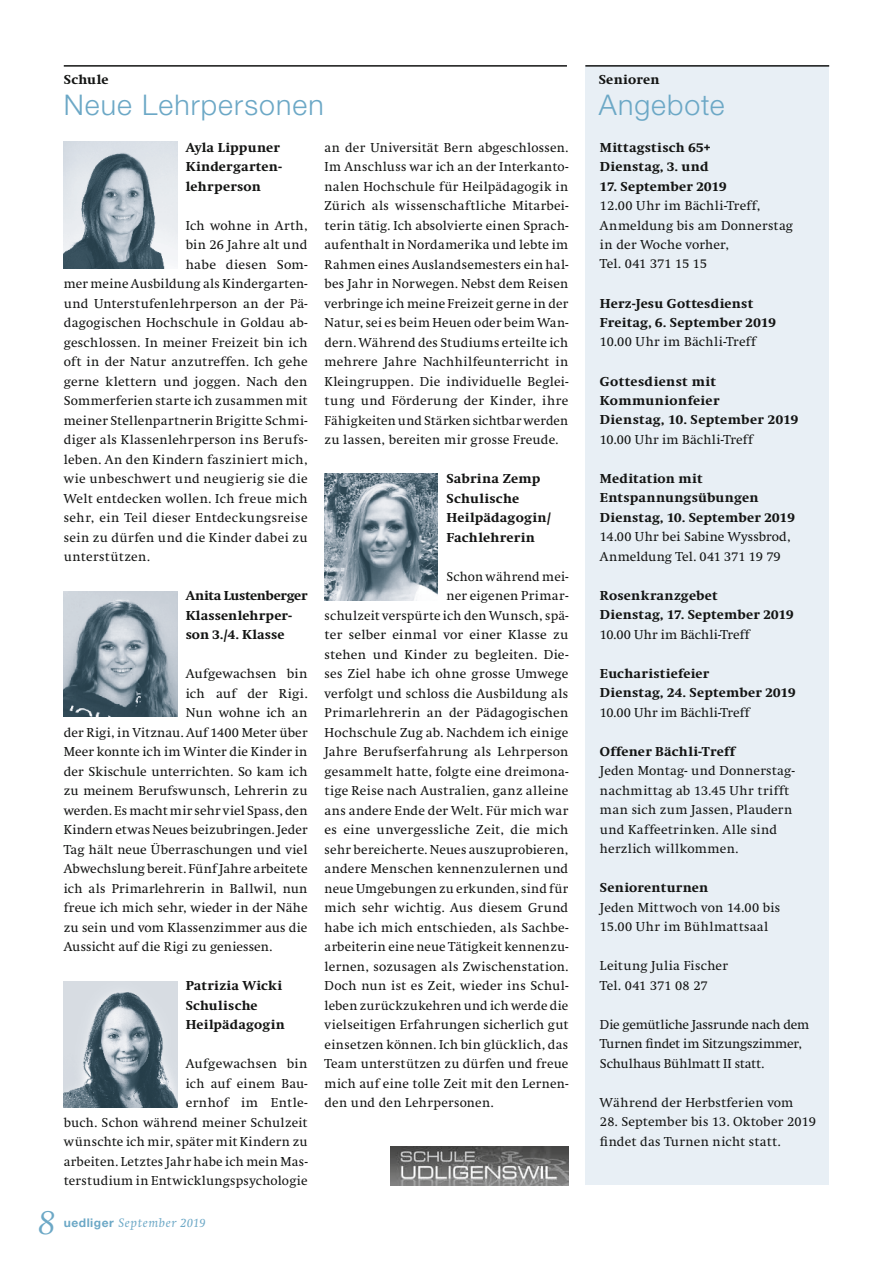
<style>
.page{position:relative;width:893px;height:1263px;background:#fff}
.page>*{position:absolute;margin:0;border:0;box-sizing:border-box;transform-origin:0 0}
.t1{font:italic 300 36px "Swift";color:#6ca8c6}
.t2{font:300 28.5px "Helvetica Neue";letter-spacing:.04em;color:#6ca8c6}
.t3{font:13.5px/19.5px "Swift";letter-spacing:.015em;color:#131413}
.t4{font:800 13.5px/19.5px "Swift";letter-spacing:.02em;color:#131413}
.t5{font:13.5px/19.5px "Swift";letter-spacing:-.01em;color:#131413}
.t6{font:13.5px "Swift";letter-spacing:-.005em;color:#131413}
.t7{font:italic 12.75px "Swift";letter-spacing:.05em;color:#6ca8c6}
.s1{font-family:"Helvetica Neue";font-weight:700;font-style:normal;font-size:12px}
</style>
<div class="page">
<hr style="left:64px;top:65px;width:503px;height:2px;background:#131413">
<img style="left:325px;top:473px;width:113px;height:127px">
<img style="left:390px;top:1146px;width:178px;height:39px">
<img style="left:64px;top:142px;width:113px;height:126px">
<img style="left:64px;top:591px;width:113px;height:126px">
<img style="left:64px;top:981px;width:113px;height:126px">
<div style="left:585px;top:65px;width:244px;height:1120px;background:#e6eef5"></div>
<hr style="left:585px;top:65px;width:244px;height:2px;background:#131413">
<p class="t4" style="left:64px;top:70px;width:46px">Schule</p>
<h2 class="t2" style="left:64px;top:88px;width:261px">Neue Lehrpersonen</h2>
<p class="t4" style="left:186px;top:137px;width:98px">Ayla Lippuner<br>Kindergarten&shy;lehrperson</p>
<p class="t3" style="left:186px;top:216px;width:123px">Ich wohne in Arth,</p>
<p class="t3" style="left:186px;top:235px;width:123px">bin 26 Jahre alt und</p>
<p class="t3" style="left:186px;top:255px;width:123px">habe diesen Som-</p>
<p class="t3" style="left:64px;top:274px;width:245px">mer meine Ausbildung als Kindergarten-</p>
<p class="t3" style="left:64px;top:294px;width:245px">und Unterstufenlehrperson an der Pä-</p>
<p class="t3" style="left:64px;top:313px;width:245px">dagogischen Hochschule in Goldau ab-</p>
<p class="t3" style="left:64px;top:333px;width:245px">geschlossen. In meiner Freizeit bin ich</p>
<p class="t3" style="left:64px;top:352px;width:245px">oft in der Natur anzutreffen. Ich gehe</p>
<p class="t3" style="left:64px;top:372px;width:245px">gerne klettern und joggen. Nach den</p>
<p class="t3" style="left:64px;top:391px;width:245px">Sommerferien starte ich zusammen mit</p>
<p class="t3" style="left:64px;top:411px;width:245px">meiner Stellenpartnerin Brigitte Schmi-</p>
<p class="t3" style="left:64px;top:430px;width:245px">diger als Klassenlehrperson ins Berufs-</p>
<p class="t3" style="left:64px;top:450px;width:245px">leben. An den Kindern fasziniert mich,</p>
<p class="t3" style="left:64px;top:469px;width:245px">wie unbeschwert und neugierig sie die</p>
<p class="t3" style="left:64px;top:489px;width:245px">Welt entdecken wollen. Ich freue mich</p>
<p class="t3" style="left:64px;top:508px;width:245px">sehr, ein Teil dieser Entdeckungsreise</p>
<p class="t3" style="left:64px;top:528px;width:245px">sein zu dürfen und die Kinder dabei zu</p>
<p class="t3" style="left:64px;top:547px;width:88px">unterstützen.</p>
<p class="t4" style="left:186px;top:586px;width:123px">Anita Lustenberger<br>Klassenlehrper&shy;son 3./4. Klasse</p>
<p class="t3" style="left:186px;top:664px;width:123px">Aufgewachsen bin</p>
<p class="t3" style="left:186px;top:684px;width:123px">ich auf der Rigi.</p>
<p class="t6" style="left:186px;top:705px;width:123px">Nun wohne ich an</p>
<p class="t3" style="left:64px;top:723px;width:245px">der Rigi, in Vitznau. Auf 1400 Meter über</p>
<p class="t3" style="left:64px;top:742px;width:245px">Meer konnte ich im Winter die Kinder in</p>
<p class="t3" style="left:64px;top:762px;width:245px">der Skischule unterrichten. So kam ich</p>
<p class="t3" style="left:64px;top:781px;width:245px">zu meinem Berufswunsch, Lehrerin zu</p>
<p class="t3" style="left:64px;top:801px;width:245px">werden. Es macht mir sehr viel Spass, den</p>
<p class="t3" style="left:64px;top:820px;width:245px">Kindern etwas Neues beizubringen. Jeder</p>
<p class="t3" style="left:64px;top:840px;width:245px">Tag hält neue Überraschungen und viel</p>
<p class="t3" style="left:64px;top:859px;width:245px">Abwechslung bereit. Fünf Jahre arbeitete</p>
<p class="t3" style="left:64px;top:879px;width:245px">ich als Primarlehrerin in Ballwil, nun</p>
<p class="t3" style="left:64px;top:898px;width:245px">freue ich mich sehr, wieder in der Nähe</p>
<p class="t3" style="left:64px;top:918px;width:245px">zu sein und vom Klassenzimmer aus die</p>
<p class="t3" style="left:64px;top:937px;width:210px">Aussicht auf die Rigi zu geniessen.</p>
<p class="t4" style="left:186px;top:976px;width:101px">Patrizia Wicki<br>Schulische<br>Heilpädagogin</p>
<p class="t3" style="left:64px;top:1054px;width:245px;text-align:right">Aufgewachsen bin<br>ich auf einem Bau-<br>ernhof im Entle-<br>buch. Schon während meiner Schulzeit wünschte ich mir, später mit Kindern zu arbeiten. Letztes Jahr habe ich mein Mas&shy;terstudium in Entwicklungspsychologie</p>
<p class="t3" style="left:325px;top:138px;width:245px;text-align:justify">an der Universität Bern abgeschlossen.<br>Im Anschluss war ich an der Interkanto&shy;nalen Hochschule für Heilpädagogik in Zürich als wissenschaftliche Mitarbei&shy;terin tätig. Ich absolvierte einen Sprach&shy;aufenthalt in Nordamerika und lebte im Rahmen eines Auslandsemesters ein hal&shy;bes Jahr in Norwegen. Nebst dem Reisen verbringe ich meine Freizeit gerne in der Natur, sei es beim Heuen oder beim Wan&shy;dern. Während des Studiums erteilte ich mehrere Jahre Nachhilfeunterricht in Kleingruppen. Die individuelle Beglei&shy;tung und Förderung der Kinder, ihre Fähigkeiten und Stärken sichtbar werden zu lassen, bereiten mir grosse Freude.</p>
<p class="t4" style="left:446px;top:469px;width:106px">Sabrina Zemp<br>Schulische<br>Heilpädagogin/<br>Fachlehrerin</p>
<p class="t3" style="left:446px;top:567px;width:123px">Schon während mei-</p>
<p class="t3" style="left:446px;top:586px;width:123px">ner eigenen Primar-</p>
<p class="t3" style="left:325px;top:606px;width:245px">schulzeit verspürte ich den Wunsch, spä-</p>
<p class="t3" style="left:325px;top:625px;width:245px">ter selber einmal vor einer Klasse zu</p>
<p class="t3" style="left:325px;top:645px;width:245px">stehen und Kinder zu begleiten. Die-</p>
<p class="t3" style="left:325px;top:664px;width:245px">ses Ziel habe ich ohne grosse Umwege</p>
<p class="t3" style="left:325px;top:684px;width:245px">verfolgt und schloss die Ausbildung als</p>
<p class="t3" style="left:325px;top:703px;width:245px">Primarlehrerin an der Pädagogischen</p>
<p class="t3" style="left:325px;top:723px;width:245px">Hochschule Zug ab. Nachdem ich einige</p>
<p class="t3" style="left:325px;top:742px;width:245px">Jahre Berufserfahrung als Lehrperson</p>
<p class="t3" style="left:325px;top:762px;width:245px">gesammelt hatte, folgte eine dreimona-</p>
<p class="t3" style="left:325px;top:781px;width:245px">tige Reise nach Australien, ganz alleine</p>
<p class="t3" style="left:325px;top:801px;width:245px">ans andere Ende der Welt. Für mich war</p>
<p class="t3" style="left:325px;top:820px;width:245px">es eine unvergessliche Zeit, die mich</p>
<p class="t3" style="left:325px;top:840px;width:245px">sehr bereicherte. Neues auszuprobieren,</p>
<p class="t3" style="left:325px;top:859px;width:245px">andere Menschen kennenzulernen und</p>
<p class="t3" style="left:325px;top:879px;width:245px">neue Umgebungen zu erkunden, sind für</p>
<p class="t3" style="left:325px;top:898px;width:245px">mich sehr wichtig. Aus diesem Grund</p>
<p class="t3" style="left:325px;top:918px;width:245px">habe ich mich entschieden, als Sachbe-</p>
<p class="t3" style="left:325px;top:937px;width:245px">arbeiterin eine neue Tätigkeit kennenzu-</p>
<p class="t3" style="left:325px;top:957px;width:245px">lernen, sozusagen als Zwischenstation.</p>
<p class="t3" style="left:325px;top:976px;width:245px">Doch nun ist es Zeit, wieder ins Schul-</p>
<p class="t3" style="left:325px;top:996px;width:245px">leben zurückzukehren und ich werde die</p>
<p class="t3" style="left:325px;top:1015px;width:245px">vielseitigen Erfahrungen sicherlich gut</p>
<p class="t3" style="left:325px;top:1035px;width:245px">einsetzen können. Ich bin glücklich, das</p>
<p class="t3" style="left:325px;top:1054px;width:245px">Team unterstützen zu dürfen und freue</p>
<p class="t3" style="left:325px;top:1074px;width:245px">mich auf eine tolle Zeit mit den Lernen-</p>
<p class="t3" style="left:325px;top:1093px;width:170px">den und den Lehrpersonen.</p>
<h1 class="t1" style="left:39px;top:1202px;width:18px">8</h1>
<p class="t7" style="left:64px;top:1216px;width:143px"><span class="s1">uedliger</span> September 2019</p>
<p class="t4" style="left:599px;top:70px;width:62px">Senioren</p>
<h2 class="t2" style="left:599px;top:88px;width:127px">Angebote</h2>
<p class="t4" style="left:600px;top:137px;width:112px">Mittagstisch 65+<br>Dienstag, 3. und</p>
<p class="t4" style="left:600px;top:176px;width:128px">17. September 2019</p>
<p class="t3" style="left:600px;top:196px;width:195px">12.00 Uhr im Bächli-Treff,<br>Anmeldung bis am Donnerstag in der Woche vorher,<br>Tel. 041 371 15 15</p>
<p class="t4" style="left:600px;top:293px;width:177px">Herz-Jesu Gottesdienst<br>Freitag, 6. September 2019</p>
<p class="t3" style="left:600px;top:333px;width:157px">10.00 Uhr im Bächli-Treff</p>
<p class="t4" style="left:600px;top:371px;width:200px">Gottesdienst mit<br>Kommunionfeier<br>Dienstag, 10. September 2019</p>
<p class="t3" style="left:600px;top:430px;width:154px">10.00 Uhr im Bächli-Treff</p>
<p class="t4" style="left:600px;top:469px;width:196px">Meditation mit<br>Entspannungsübungen<br>Dienstag, 10. September 2019</p>
<p class="t3" style="left:600px;top:528px;width:192px">14.00 Uhr bei Sabine Wyssbrod,<br>Anmeldung Tel. 041 371 19 79</p>
<p class="t4" style="left:600px;top:586px;width:195px">Rosenkranzgebet<br>Dienstag, 17. September 2019</p>
<p class="t3" style="left:600px;top:625px;width:151px">10.00 Uhr im Bächli-Treff</p>
<p class="t4" style="left:600px;top:664px;width:197px">Eucharistiefeier<br>Dienstag, 24. September 2019</p>
<p class="t3" style="left:600px;top:703px;width:151px">10.00 Uhr im Bächli-Treff</p>
<p class="t4" style="left:600px;top:742px;width:137px">Offener Bächli-Treff</p>
<p class="t3" style="left:600px;top:762px;width:196px">Jeden Montag- und Donnerstag&shy;nachmittag ab 13.45 Uhr trifft man sich zum Jassen, Plaudern und Kaffeetrinken. Alle sind herzlich willkommen.</p>
<p class="t4" style="left:600px;top:878px;width:110px">Seniorenturnen</p>
<p class="t3" style="left:600px;top:898px;width:182px">Jeden Mittwoch von 14.00 bis<br>15.00 Uhr im Bühlmattsaal</p>
<p class="t3" style="left:600px;top:956px;width:130px">Leitung Julia Fischer<br>Tel. 041 371 08 27</p>
<p class="t5" style="left:600px;top:1015px;width:211px">Die gemütliche Jassrunde nach dem<br>Turnen findet im Sitzungszimmer,<br>Schulhaus Bühlmatt II statt.</p>
<p class="t3" style="left:600px;top:1093px;width:195px">Während der Herbstferien vom</p>
<p class="t3" style="left:600px;top:1112px;width:217px">28. September bis 13. Oktober 2019 findet das Turnen nicht statt.</p>
</div>
